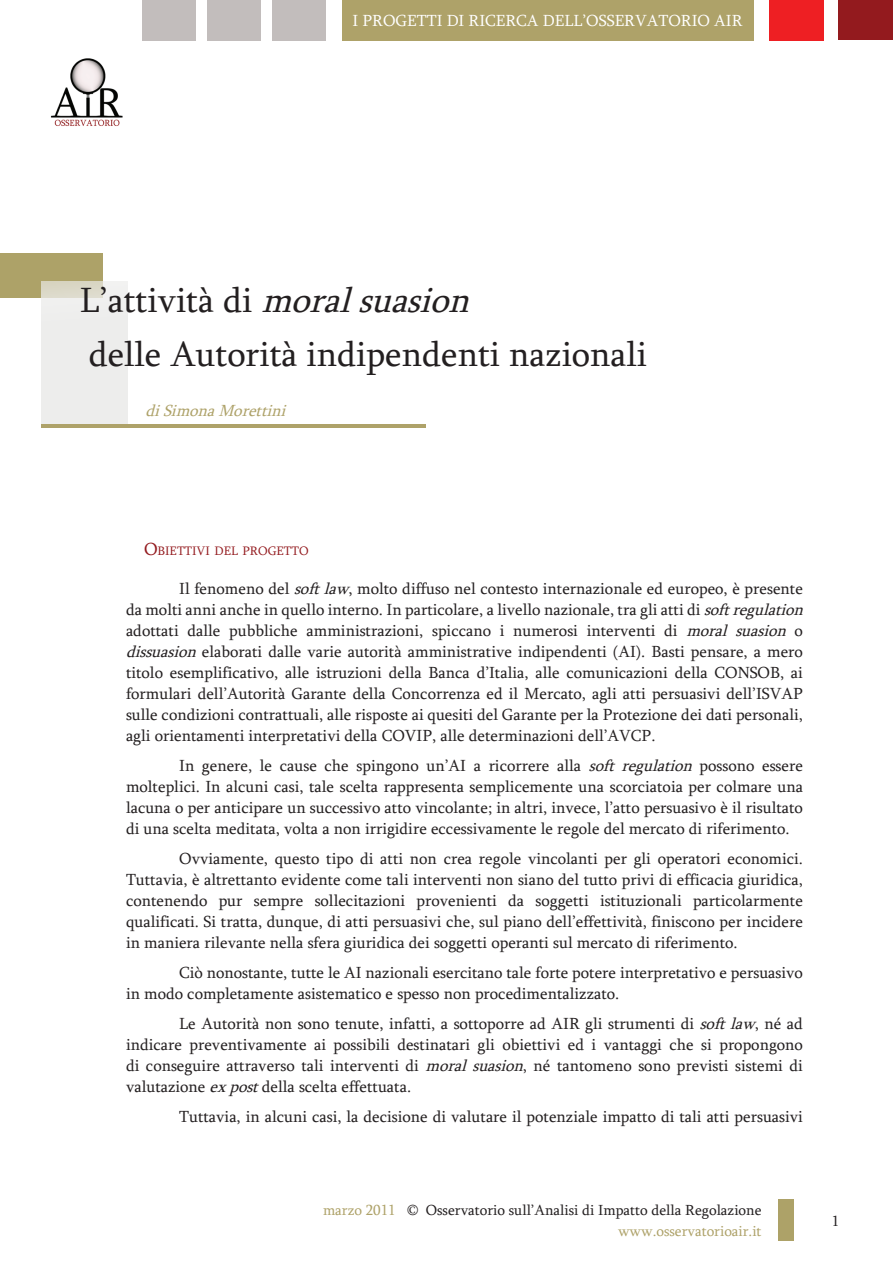
<style>
.page{position:relative;width:893px;height:1263px;background:#fff}
.page>*{position:absolute;margin:0;border:0;box-sizing:border-box;transform-origin:0 0}
.t1{font:36px/54px "Sylfaen";color:#231f20}
.t2{font:16.5px/21px "Sylfaen";color:#231f20;text-align:justify}
.t3{font:16.5px "Sylfaen";color:#fff}
.t4{font:italic 16.5px "Sylfaen";color:#aea269}
.t5{font:15px/21px "Sylfaen";color:#231f20;text-align:right}
.t6{font:12.6px "Sylfaen";color:#931a1e}
.s1{font-style:italic}
.s2{font-size:18px}
.s3{color:#aea269}
</style>
<div class="page">
<img style="left:50px;top:58px;width:73px;height:68px">
<div style="left:778px;top:1199px;width:16px;height:42px;background:#ada268"></div>
<div style="left:342px;top:0;width:411px;height:40px;background:#aea269"></div>
<div style="left:273px;top:0;width:53px;height:41px;background:#c2bdbc"></div>
<div style="left:838px;top:0;width:55px;height:40px;background:#931a1e"></div>
<div style="left:770px;top:0;width:53px;height:40px;background:#ee1f23"></div>
<div style="left:207px;top:0;width:54px;height:41px;background:#c2bdbc"></div>
<div style="left:142px;top:0;width:54px;height:41px;background:#c2bdbc"></div>
<div style="left:0;top:253px;width:102px;height:44px;background:#ada268"></div>
<div style="left:42px;top:281px;width:86px;height:147px;background:#ededec"></div>
<hr style="left:42px;top:424px;width:384px;height:4px;background:#aea269">
<p class="t3" style="left:353px;top:9px;width:391px">I PROGETTI DI RICERCA DELL’OSSERVATORIO AIR</p>
<h1 class="t1" style="left:80px;top:272px;width:569px">L ’ a t t i v i t à d i <span class="s1">moralsuasion<br></span>delle Autorità indipendenti nazionali</h1>
<p class="t4" style="left:146px;top:400px;width:147px">diSimonaMorettini</p>
<p class="t6" style="left:144px;top:543px;width:165px"><span class="s2">O</span>BIETTIVI DEL PROGETTO</p>
<p class="t2" style="left:126px;top:578px;width:684px;text-align:left;text-indent:53px">Il fenomeno del <span class="s1">softlaw</span>, molto diffuso nel contesto internazionale ed europeo, è presente da molti anni anche in quello interno. In particolare, a livello nazionale, tra gli atti di <span class="s1">softregulation </span>adottati dalle pubbliche amministrazioni, spiccano i numerosi interventi di <span class="s1">moral suasion</span> o <span class="s1">dissuasion</span>elaborati dalle varie autorità amministrative indipendenti (AI). Basti pensare, a mero titolo esemplificativo, alle istruzioni della Banca d’Italia, alle comunicazioni della CONSOB, ai formulari dell’Autorità Garante della Concorrenza ed il Mercato, agli atti persuasivi dell’ISVAP sulle condizioni contrattuali, alle risposte ai quesiti del Garante per la Protezione dei dati personali, agli orientamenti interpretativi della COVIP, alle determinazioni dell’AVCP.</p>
<p class="t2" style="left:126px;top:755px;width:678px;text-indent:53px">In genere, le cause che spingono un’AI a ricorrere alla <span class="s1">soft regulation</span> possono essere molteplici. In alcuni casi, tale scelta rappresenta semplicemente una scorciatoia per colmare una lacuna o per anticipare un successivo atto vincolante; in altri, invece, l’atto persuasivo è il risultato di una scelta meditata, volta a non irrigidire eccessivamente le regole del mercato di riferimento.</p>
<p class="t2" style="left:126px;top:848px;width:678px;text-indent:53px">Ovviamente, questo tipo di atti non crea regole vincolanti per gli operatori economici.<br>Tuttavia, è altrettanto evidente come tali interventi non siano del tutto privi di efficacia giuridica, contenendo pur sempre sollecitazioni provenienti da soggetti istituzionali particolarmente qualificati. Si tratta, dunque, di atti persuasivi che, sul piano dell’effettività, finiscono per incidere in maniera rilevante nella sfera giuridica dei soggetti operanti sul mercato di riferimento.</p>
<p class="t2" style="left:126px;top:962px;width:678px;text-indent:53px">Ciò nonostante, tutte le AI nazionali esercitano tale forte potere interpretativo e persuasivo in modo completamente asistematico e spesso non procedimentalizzato.</p>
<p class="t2" style="left:126px;top:1013px;width:678px;text-indent:53px">Le Autorità non sono tenute, infatti, a sottoporre ad AIR gli strumenti di <span class="s1">softlaw</span>, né ad indicare preventivamente ai possibili destinatari gli obiettivi ed i vantaggi che si propongono di conseguire attraverso tali interventi di <span class="s1">moralsuasion</span>, né tantomeno sono previsti sistemi di valutazione <span class="s1">expost</span>della scelta effettuata.</p>
<p class="t2" style="left:179px;top:1106px;width:625px">Tuttavia, in alcuni casi, la decisione di valutare il potenziale impatto di tali atti persuasivi</p>
<p class="t5" style="left:323px;top:1199px;width:440px"><span class="s3">marzo 2011</span> © Osservatorio sull’Analisi di Impatto della Regolazione <span class="s3">www.osservatorioair.it</span></p>
<p class="t5" style="left:832px;top:1210px;width:9px">1</p>
</div>
